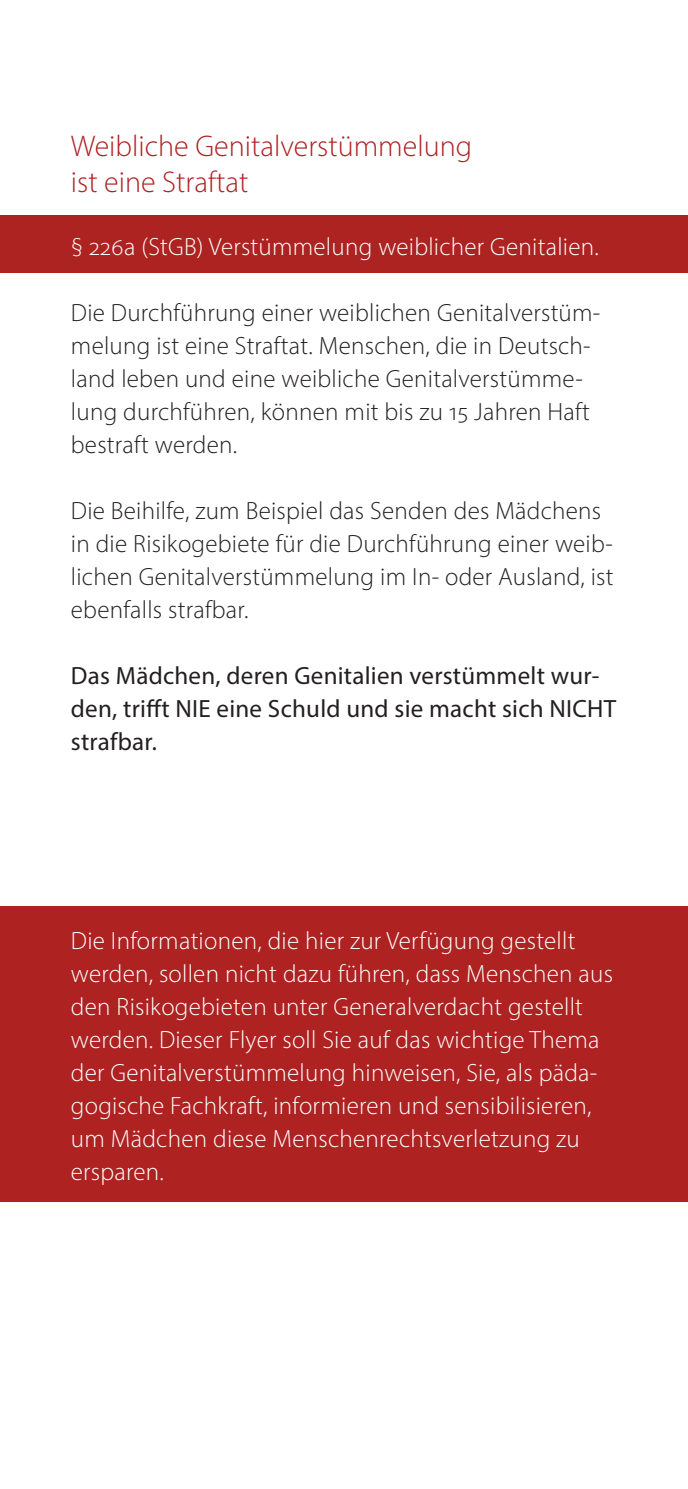
<style>
.page{position:relative;width:688px;height:1489px;background:#fff}
.page>*{position:absolute;margin:0;border:0;box-sizing:border-box;transform-origin:0 0}
.t1{font:300 30px/36px "Myriad Pro";color:#ae2222}
.P_Fließ_10{font:300 25px/33px "Myriad Pro";letter-spacing:.01em;color:#fff}
.P_Fließ_10-2{font:300 25px/33px "Myriad Pro";letter-spacing:.01em;color:#231f20}
.P_Fließ_reg{font:25px/33px "Myriad Pro";letter-spacing:.01em;color:#231f20}
</style>
<div class="page">
<div style="left:0;top:906px;width:687px;height:295px;background:#ae2222"></div>
<div style="left:0;top:215px;width:687px;height:58px;background:#ad2322"></div>
<hr style="left:687px;top:0;width:1px;height:387px;background:#ad2322">
<h1 class="t1" style="left:71px;top:128px;width:402px">Weibliche Genitalverstümmelung ist eine Straftat</h1>
<p class="P_Fließ_10" style="left:71px;top:230px;width:529px">§ 226a (StGB) Verstümmelung weiblicher Genitalien.</p>
<p class="P_Fließ_10-2" style="left:71px;top:296px;width:530px">Die Durchführung einer weiblichen Genitalverstüm&shy;melung ist eine Straftat. Menschen, die in Deutsch&shy;land leben und eine weibliche Genitalverstümme&shy;lung durchführen, können mit bis zu 15 Jahren Haft bestraft werden.</p>
<p class="P_Fließ_10-2" style="left:71px;top:494px;width:544px">Die Beihilfe, zum Beispiel das Senden des Mädchens in die Risikogebiete für die Durchführung einer weib&shy;lichen Genitalverstümmelung im In- oder Ausland, ist ebenfalls strafbar.</p>
<p class="P_Fließ_reg" style="left:71px;top:659px;width:546px">Das Mädchen, deren Genitalien verstümmelt wur&shy;den, trifft NIE eine Schuld und sie macht sich NICHT strafbar.</p>
<p class="P_Fließ_10" style="left:71px;top:923px;width:543px">Die Informationen, die hier zur Verfügung gestellt werden, sollen nicht dazu führen, dass Menschen aus den Risikogebieten unter Generalverdacht gestellt werden. Dieser Flyer soll Sie auf das wichtige Thema der Genitalverstümmelung hinweisen, Sie, als päda&shy;gogische Fachkraft, informieren und sensibilisieren, um Mädchen diese Menschenrechtsverletzung zu ersparen.</p>
</div>
